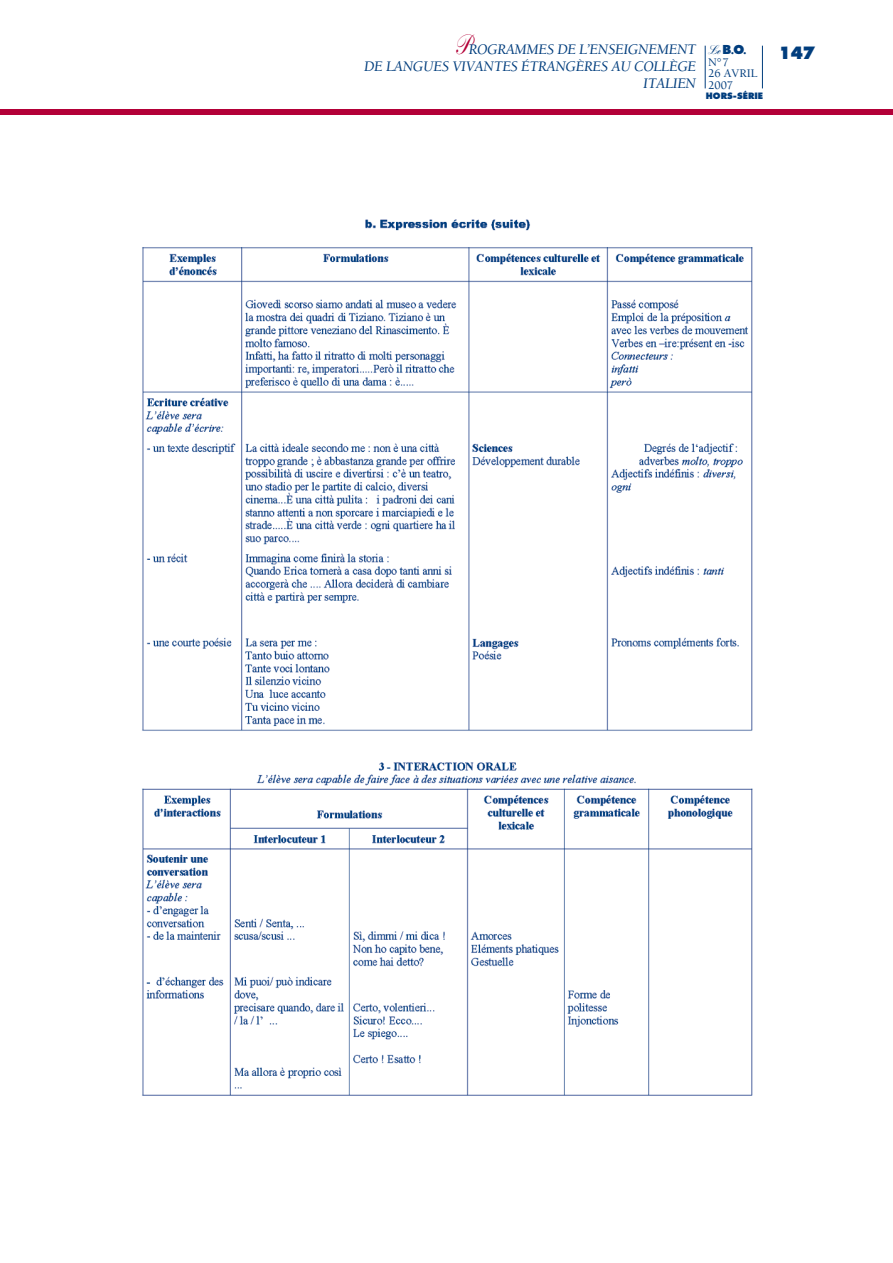
<style>
.page{position:relative;width:893px;height:1263px;background:#fff}
.page>*{position:absolute;margin:0;border:0;box-sizing:border-box;transform-origin:0 0}
.t1{font:800 16.5px "Futura";color:#003d7d;scale:.94 1}
.t2{font:italic 15px/16.8px "Berkeley";letter-spacing:-.02em;color:#003d7d;text-align:right}
.t3{font:500 12px/11.7px "Berkeley";color:#003d7d}
.t4{font:900 12px "Kuenstler Script";color:#003d7d;scale:.8 1}
.t5{font:800 8.55px "Futura";color:#003d7d}
.s1{font-family:"Kuenstler Script";font-weight:900;font-style:normal;font-size:27px;color:#b30038}
.s2{font-family:"Futura";font-weight:800}
</style>
<div class="page">
<div style="left:0;top:109px;width:892px;height:6px;background:#b30038"></div>
<hr style="left:704px;top:46px;width:1px;height:42px;background:#003d7d">
<hr style="left:762px;top:46px;width:1px;height:42px;background:#003d7d">
<img style="left:142px;top:219px;width:611px;height:877px">
<p class="t2" style="left:364px;top:43px;width:333px"><span class="s1">P</span>ROGRAMMES DE L’ENSEIGNEMENT<br>DE LANGUES VIVANTES ÉTRANGÈRES AU COLLÈGE<br>ITALIEN</p>
<p class="t4" style="left:708px;top:47px;width:49px">Le <span class="s2">B</span><span class="s2">.</span><span class="s2">O</span><span class="s2">.</span></p>
<p class="t1" style="left:778px;top:46px;width:41px">147</p>
<p class="t3" style="left:708px;top:57px;width:51px">N°7<br>26 AVRIL<br>2007</p>
<p class="t5" style="left:706px;top:92px;width:59px">HORS-SÉRIE</p>
</div>
